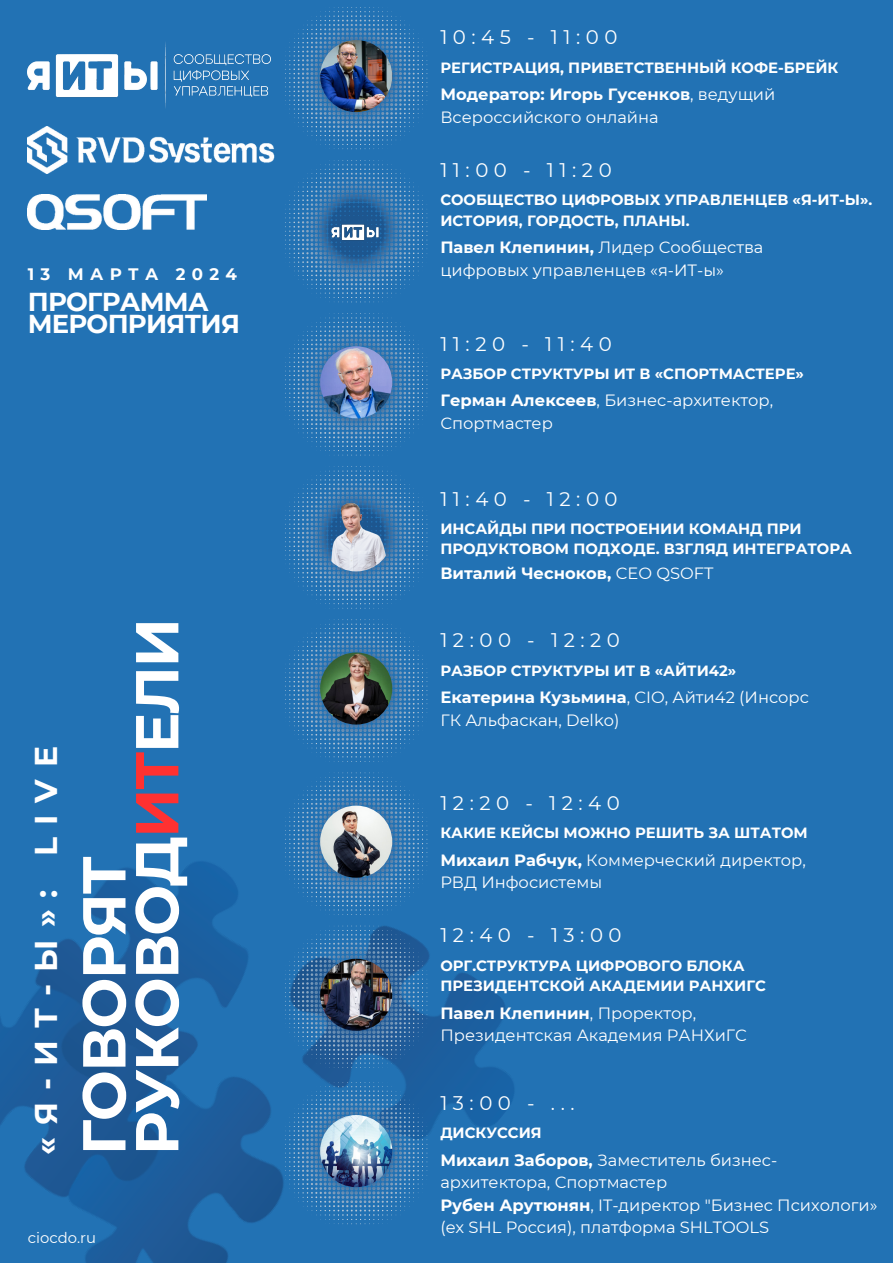
<style>
.page{position:relative;width:893px;height:1263px;background:#2272b4}
.page>*{position:absolute;margin:0;border:0;box-sizing:border-box;transform-origin:0 0}
.t1{font:700 60.45px/52.9px "Montserrat";letter-spacing:-.03em;color:#fff}
.t2{font:700 31.5px "Montserrat";color:#fff}
.t3{font:700 25.88px/22.5px "Montserrat";letter-spacing:-.03em;color:#fff}
.t4{font:19.73px "Montserrat";letter-spacing:.28em;color:#fff}
.t5{font:700 16.58px "Montserrat";letter-spacing:.38em;color:#fff}
.t6{font:16.35px/22.5px "Montserrat";color:#fff}
.t7{font:700 16.35px "Montserrat";color:#fff}
.t8{font:700 14.85px/20.5px "Montserrat";color:#fff}
.t9{font:14.85px "Montserrat";color:#fff}
.s1{color:#ff3131}
.s2{font-weight:700}
.s3{font-weight:400}
</style>
<div class="page">
<img style="left:28px;top:42px;width:242px;height:66px">
<img style="left:0;top:830px;width:514px;height:433px">
<svg style="left:285px;top:921px;width:142px;height:147px"></svg>
<img style="left:320px;top:959px;width:72px;height:72px;border-radius:50%">
<img style="left:28px;top:126px;width:246px;height:47px">
<svg style="left:285px;top:160px;width:142px;height:142px"></svg>
<img style="left:320px;top:193px;width:72px;height:72px;border-radius:50%">
<svg style="left:285px;top:7px;width:142px;height:142px"></svg>
<img style="left:320px;top:40px;width:72px;height:72px;border-radius:50%">
<svg style="left:285px;top:619px;width:142px;height:143px"></svg>
<img style="left:320px;top:652px;width:72px;height:72px;border-radius:50%">
<svg style="left:285px;top:313px;width:142px;height:142px"></svg>
<img style="left:320px;top:346px;width:72px;height:72px;border-radius:50%">
<svg style="left:285px;top:772px;width:142px;height:143px"></svg>
<img style="left:320px;top:806px;width:72px;height:72px;border-radius:50%">
<svg style="left:285px;top:1078px;width:142px;height:146px"></svg>
<img style="left:320px;top:1115px;width:72px;height:72px;border-radius:50%">
<svg style="left:285px;top:466px;width:142px;height:142px"></svg>
<img style="left:320px;top:499px;width:72px;height:72px;border-radius:50%">
<img style="left:28px;top:194px;width:179px;height:35px">
<h5 class="t5" style="left:28px;top:264px;width:211px">13 МАРТА 2024</h5>
<p class="t3" style="left:28px;top:290px;width:214px">ПРОГРАММА<br>МЕРОПРИЯТИЯ</p>
<h3 class="t2" style="left:27px;top:1155px;width:410px;rotate:-90deg">«Я-ИТ-Ы»: LIVE</h3>
<h6 class="t1" style="left:77px;top:1155px;width:539px;rotate:-90deg">ГОВОРЯТ<br>РУКОВОД<span class="s1">ИТ</span>ЕЛИ</h6>
<p class="t9" style="left:28px;top:1229px;width:70px">ciocdo.ru</p>
<p class="t4" style="left:440px;top:25px;width:179px">10:45 - 11:00</p>
<h4 class="t8" style="left:440px;top:57px;width:400px">РЕГИСТРАЦИЯ, ПРИВЕТСТВЕННЫЙ КОФЕ-БРЕЙК</h4>
<h2 class="t6" style="left:440px;top:83px;width:336px"><span class="s2">Модератор: Игорь Гусенков</span>, ведущий<br>Всероссийского онлайна</h2>
<p class="t4" style="left:440px;top:158px;width:173px">11:00 - 11:20</p>
<h3 class="t8" style="left:440px;top:189px;width:433px">СООБЩЕСТВО ЦИФРОВЫХ УПРАВЛЕНЦЕВ «Я-ИТ-Ы».<br>ИСТОРИЯ, ГОРДОСТЬ, ПЛАНЫ.</h3>
<h6 class="t6" style="left:440px;top:236px;width:325px"><span class="s2">Павел Клепинин,</span> Лидер Сообщества цифровых управленцев «я-ИТ-ы»</h6>
<h2 class="t4" style="left:440px;top:331px;width:173px">11:20 - 11:40</h2>
<h1 class="t8" style="left:440px;top:363px;width:365px">РАЗБОР СТРУКТУРЫ ИТ В «СПОРТМАСТЕРЕ»</h1>
<p class="t6" style="left:440px;top:389px;width:334px"><span class="s2">Герман Алексеев</span>, Бизнес-архитектор,<br>Спортмастер</p>
<p class="t4" style="left:440px;top:486px;width:179px">11:40 - 12:00</p>
<p class="t8" style="left:440px;top:518px;width:413px">ИНСАЙДЫ ПРИ ПОСТРОЕНИИ КОМАНД ПРИ<br>ПРОДУКТОВОМ ПОДХОДЕ. ВЗГЛЯД ИНТЕГРАТОРА</p>
<p class="t7" style="left:440px;top:563px;width:275px">Виталий Чесноков, <span class="s3">CEO QSOFT</span></p>
<p class="t4" style="left:440px;top:628px;width:181px">12:00 - 12:20</p>
<h3 class="t8" style="left:440px;top:660px;width:297px">РАЗБОР СТРУКТУРЫ ИТ В «АЙТИ42»</h3>
<h6 class="t6" style="left:440px;top:686px;width:370px"><span class="s2">Екатерина Кузьмина</span>, CIO, Айти42 (Инсорс<br>ГК Альфаскан, Delko)</h6>
<h3 class="t4" style="left:440px;top:791px;width:181px">12:20 - 12:40</h3>
<h6 class="t8" style="left:440px;top:822px;width:369px">КАКИЕ КЕЙСЫ МОЖНО РЕШИТЬ ЗА ШТАТОМ</h6>
<h5 class="t6" style="left:440px;top:848px;width:367px"><span class="s2">Михаил Рабчук,</span> Коммерческий директор,<br>РВД Инфосистемы</h5>
<h6 class="t4" style="left:440px;top:923px;width:183px">12:40 - 13:00</h6>
<h5 class="t8" style="left:440px;top:955px;width:327px">ОРГ.СТРУКТУРА ЦИФРОВОГО БЛОКА<br>ПРЕЗИДЕНТСКОЙ АКАДЕМИИ РАНХИГС</h5>
<p class="t6" style="left:440px;top:1002px;width:308px"><span class="s2">Павел Клепинин</span>, Проректор,<br>Президентская Академия РАНХиГС</p>
<p class="t4" style="left:440px;top:1091px;width:136px">13:00 - ...</p>
<h3 class="t8" style="left:440px;top:1122px;width:103px">ДИСКУССИЯ</h3>
<h6 class="t6" style="left:440px;top:1148px;width:439px"><span class="s2">Михаил Заборов,</span> Заместитель бизнес&shy;архитектора, Спортмастер<br><span class="s2">Рубен Арутюнян</span>, IT-директор "Бизнес Психологи» (ex SHL Россия), платформа SHLTOOLS</h6>
</div>
